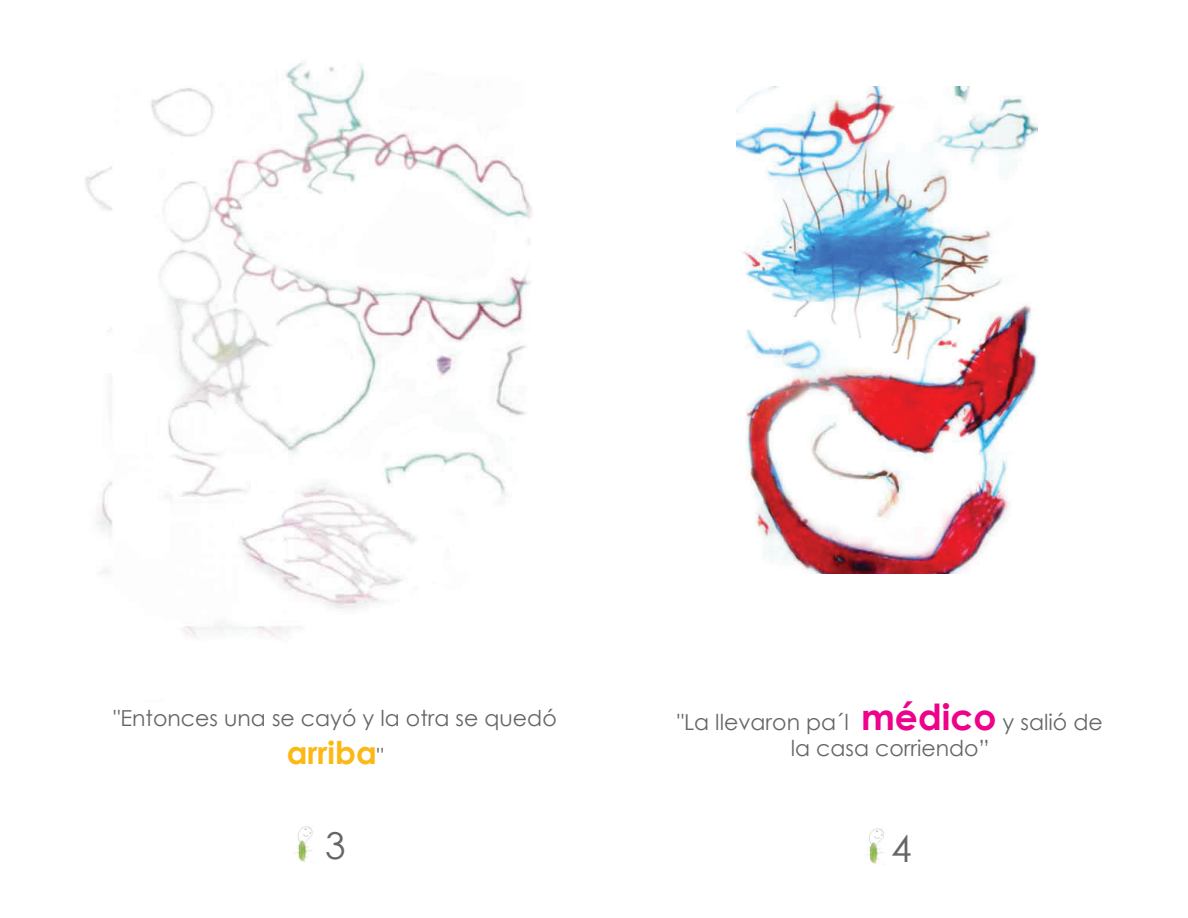
<style>
.page{position:relative;width:1188px;height:918px;background:#fff}
.page>*{position:absolute;margin:0;border:0;box-sizing:border-box;transform-origin:0 0}
.t1{font:37.05px "Century Gothic";color:#666}
.t2{font:700 31.5px "Century Gothic";color:#fcb814}
.t3{font:22.05px/26.4px "Century Gothic";color:#666;text-align:center}
.s1{font-weight:400;font-size:22.05px;color:#666}
.s2{font-weight:700;font-size:36px;color:#ed028c}
</style>
<div class="page">
<img style="left:295px;top:826px;width:18px;height:36px">
<img style="left:866px;top:828px;width:18px;height:36px">
<img style="left:85px;top:62px;width:447px;height:577px">
<img style="left:736px;top:87px;width:302px;height:486px">
<p class="t3" style="left:114px;top:705px;width:445px">"Entonces una se cayó y la otra se quedó</p>
<h2 class="t2" style="left:287px;top:729px;width:98px">arriba<span class="s1">"</span></h2>
<p class="t3" style="left:677px;top:708px;width:427px">"La llevaron pa´l <span class="s2">médico</span> y salió de la casa corriendo”</p>
<h1 class="t1" style="left:325px;top:820px;width:22px">3</h1>
<h1 class="t1" style="left:891px;top:822px;width:22px">4</h1>
</div>
